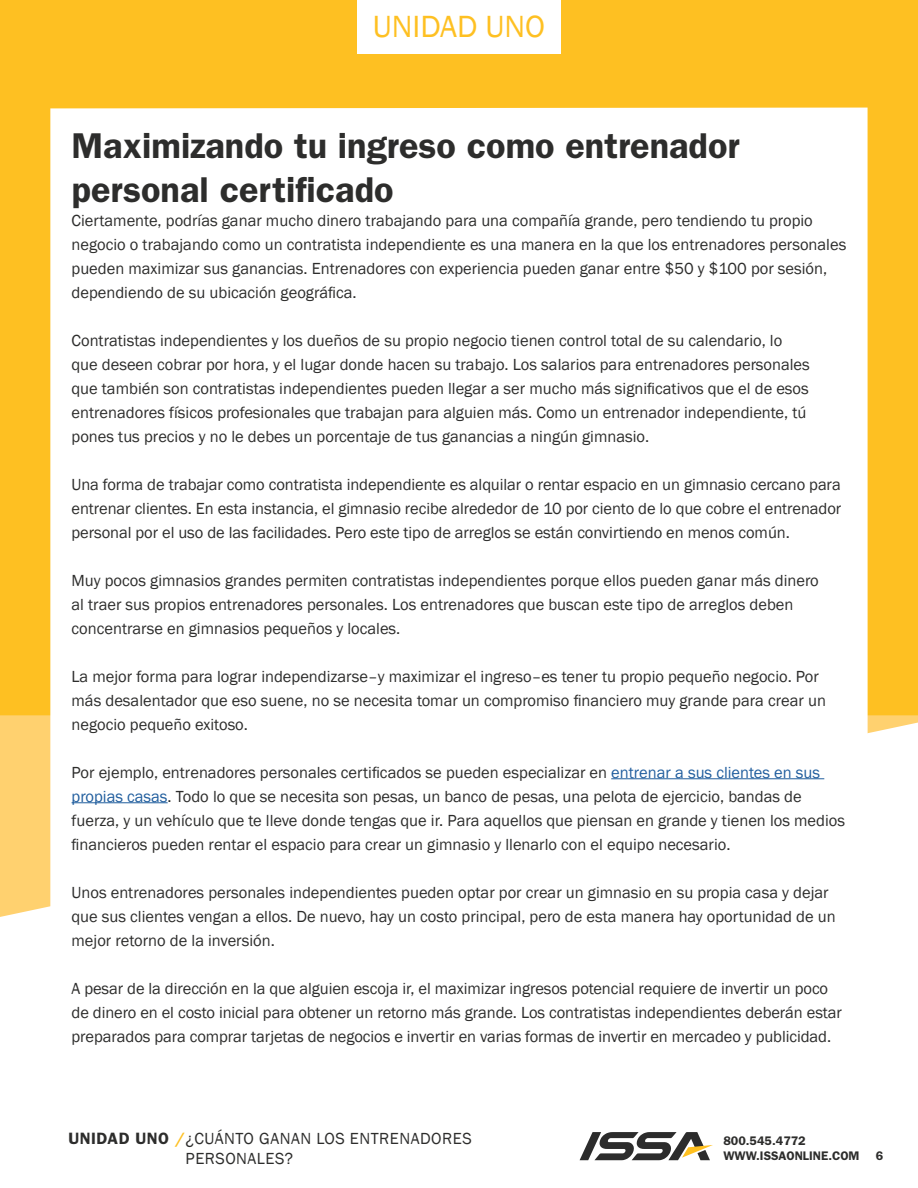
<style>
.page{position:relative;width:918px;height:1188px;background:#fff}
.page>*{position:absolute;margin:0;border:0;box-sizing:border-box;transform-origin:0 0}
.t1{font:600 36px/43.2px "Franklin Gothic";color:#2d2d2c}
.t2{font:31.5px "Franklin Gothic";color:#fec022}
.t3{font:16.5px/24px "Franklin Gothic";color:#2d2d2c}
.t4{font:16.5px/19.5px "Franklin Gothic";letter-spacing:.03em;color:#2d2d2c}
.t5{font:600 12.45px/15px "Franklin Gothic";color:#2d2d2c}
.s1{color:#215e9e}
.s2{font-weight:600}
.s3{font-weight:600;color:#fec022}
</style>
<div class="page">
<div style="left:0;top:0;width:918px;height:716px;background:#fec022"></div>
<svg style="left:0;top:715px;width:918px;height:202px;fill:#ffd16f"></svg>
<div style="left:357px;top:0;width:204px;height:53px;background:#fff"></div>
<div style="left:47px;top:107px;width:824px;height:810px;background:#fff"></div>
<svg style="left:580px;top:1132px;width:133px;height:28px"></svg>
<hr style="left:611px;top:778px;width:213px;height:1px;background:#215e9e">
<hr style="left:72px;top:802px;width:96px;height:1px;background:#215e9e">
<h2 class="t2" style="left:373px;top:7px;width:174px">UNIDAD UNO</h2>
<h1 class="t1" style="left:72px;top:124px;width:670px">Maximizando tu ingreso como entrenador personal certificado</h1>
<p class="t3" style="left:72px;top:208px;width:776px">Ciertamente, podrías ganar mucho dinero trabajando para una compañía grande, pero tendiendo tu propio negocio o trabajando como un contratista independiente es una manera en la que los entrenadores personales pueden maximizar sus ganancias. Entrenadores con experiencia pueden ganar entre $50 y $100 por sesión, dependiendo de su ubicación geográfica.</p>
<p class="t3" style="left:72px;top:328px;width:740px">Contratistas independientes y los dueños de su propio negocio tienen control total de su calendario, lo que deseen cobrar por hora, y el lugar donde hacen su trabajo. Los salarios para entrenadores personales que también son contratistas independientes pueden llegar a ser mucho más significativos que el de esos entrenadores físicos profesionales que trabajan para alguien más. Como un entrenador independiente, tú pones tus precios y no le debes un porcentaje de tus ganancias a ningún gimnasio.</p>
<p class="t3" style="left:72px;top:472px;width:771px;text-align:justify">Una forma de trabajar como contratista independiente es alquilar o rentar espacio en un gimnasio cercano para entrenar clientes. En esta instancia, el gimnasio recibe alrededor de 10 por ciento de lo que cobre el entrenador personal por el uso de las facilidades. Pero este tipo de arreglos se están convirtiendo en menos común.</p>
<p class="t3" style="left:72px;top:568px;width:749px">Muy pocos gimnasios grandes permiten contratistas independientes porque ellos pueden ganar más dinero al traer sus propios entrenadores personales. Los entrenadores que buscan este tipo de arreglos deben concentrarse en gimnasios pequeños y locales.</p>
<p class="t3" style="left:72px;top:664px;width:756px">La mejor forma para lograr independizarse–y maximizar el ingreso–es tener tu propio pequeño negocio. Por más desalentador que eso suene, no se necesita tomar un compromiso financiero muy grande para crear un negocio pequeño exitoso.</p>
<p class="t3" style="left:72px;top:760px;width:775px">Por ejemplo, entrenadores personales certificados se pueden especializar en <span class="s1">entrenar a sus clientes en sus propias casas</span>. Todo lo que se necesita son pesas, un banco de pesas, una pelota de ejercicio, bandas de fuerza, y un vehículo que te lleve donde tengas que ir. Para aquellos que piensan en grande y tienen los medios financieros pueden rentar el espacio para crear un gimnasio y llenarlo con el equipo necesario.</p>
<p class="t3" style="left:72px;top:881px;width:766px">Unos entrenadores personales independientes pueden optar por crear un gimnasio en su propia casa y dejar que sus clientes vengan a ellos. De nuevo, hay un costo principal, pero de esta manera hay oportunidad de un mejor retorno de la inversión.</p>
<p class="t3" style="left:72px;top:977px;width:772px">A pesar de la dirección en la que alguien escoja ir, el maximizar ingresos potencial requiere de invertir un poco de dinero en el costo inicial para obtener un retorno más grande. Los contratistas independientes deberán estar preparados para comprar tarjetas de negocios e invertir en varias formas de invertir en mercadeo y publicidad.</p>
<p class="t4" style="left:186px;top:1129px;width:288px;text-indent:-117px"><span class="s2">UNIDAD UNO</span> <span class="s3">/</span>¿CUÁNTO GANAN LOS ENTRENADORES<br>PERSONALES?</p>
<p class="t5" style="left:723px;top:1133px;width:138px">800.545.4772<br>WWW.ISSAONLINE.COM</p>
<p class="t5" style="left:876px;top:1148px;width:9px">6</p>
</div>
